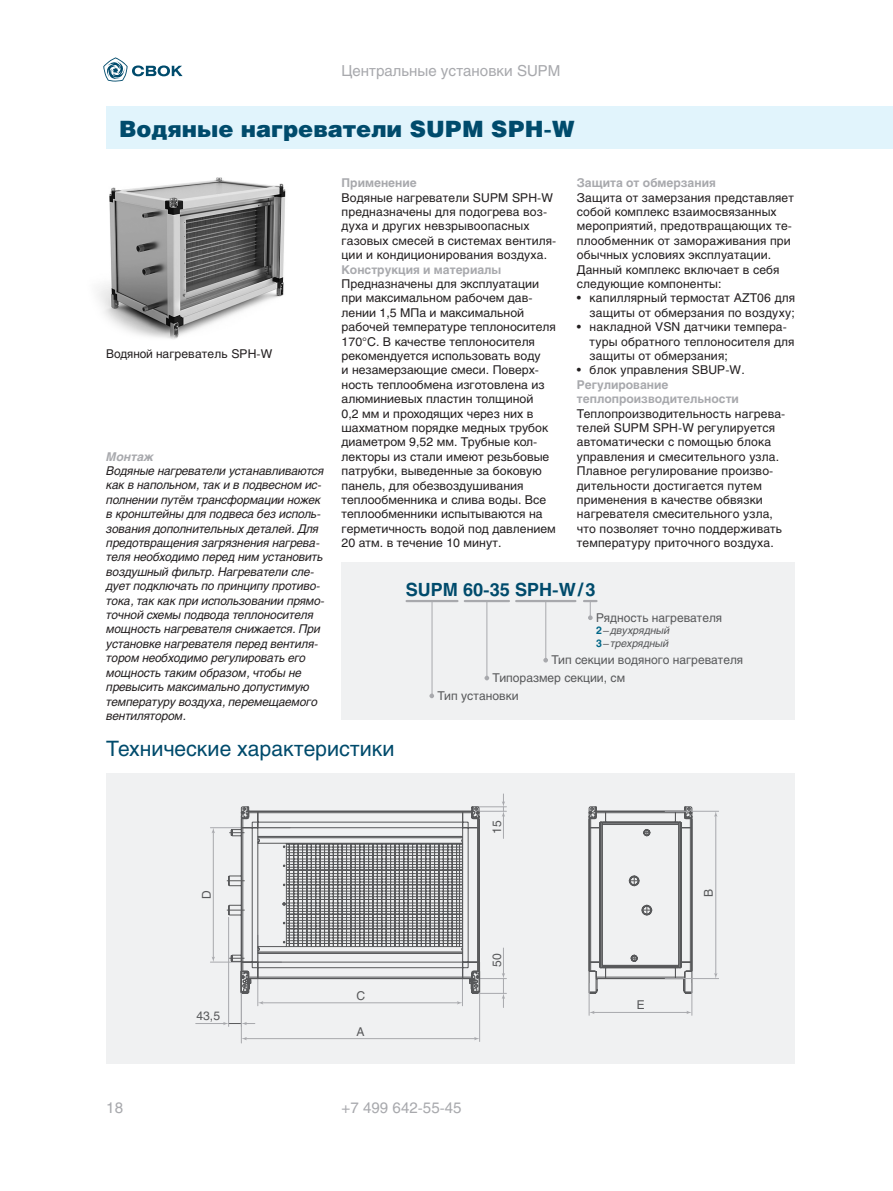
<style>
.page{position:relative;width:893px;height:1191px;background:#fff}
.page>*{position:absolute;margin:0;border:0;box-sizing:border-box;transform-origin:0 0}
.t1{font:22.5px "Helios Black C";color:#004b6c}
.t2{font:21px "Helios C";color:#004b6c}
.t3{font:700 18px "Helios C";color:#004b6c}
.t4{font:15px "Helios C";color:#a8a9ad}
.t5{font:12px/14.4px "Helios C";letter-spacing:.01em;color:#231f20}
.t6{font:italic 12px/14.4px "Helios C";letter-spacing:-.01em;color:#231f20}
.t7{font:12px "Helios C";color:#57585a}
.t8{font:700 12px/14.4px "Helios C";color:#a8a9ad}
.t9{font:italic 700 12px "Helios C";color:#a8a9ad}
.t10{font:italic 10.5px/12.6px "Helios C";color:#57585a}
.s1{font-weight:700;font-style:normal;color:#006687}
</style>
<div class="page">
<svg style="left:103px;top:57px;width:80px;height:25px"></svg>
<div style="left:106px;top:106px;width:787px;height:43px;background:#e1f4fc"></div>
<div style="left:342px;top:562px;width:453px;height:158px;background:#f0f1f2"></div>
<img style="left:98px;top:177px;width:188px;height:162px">
<svg style="left:429px;top:693px;width:5px;height:5px"></svg>
<svg style="left:484px;top:675px;width:5px;height:5px"></svg>
<svg style="left:543px;top:658px;width:5px;height:4px"></svg>
<hr style="left:407px;top:600px;width:50px;height:2px;background:#a8a9ad">
<hr style="left:465px;top:600px;width:44px;height:2px;background:#a8a9ad">
<hr style="left:516px;top:600px;width:59px;height:2px;background:#a8a9ad">
<hr style="left:545px;top:600px;width:1px;height:61px;background:#a8a9ad">
<hr style="left:432px;top:601px;width:1px;height:95px;background:#a8a9ad">
<hr style="left:486px;top:601px;width:1px;height:75px;background:#a8a9ad">
<svg style="left:584px;top:600px;width:12px;height:20px"></svg>
<div style="left:106px;top:773px;width:689px;height:291px;background:#f0f1f2"></div>
<svg style="left:196px;top:1021px;width:59px;height:4px"></svg>
<hr style="left:228px;top:917px;width:1px;height:109px;background:#a8a9ad">
<hr style="left:261px;top:1002px;width:198px;height:1px;background:#a8a9ad">
<hr style="left:462px;top:936px;width:1px;height:69px;background:#a8a9ad">
<hr style="left:258px;top:935px;width:1px;height:70px;background:#a8a9ad">
<hr style="left:245px;top:1038px;width:231px;height:1px;background:#a8a9ad">
<hr style="left:479px;top:962px;width:1px;height:79px;background:#a8a9ad">
<hr style="left:241px;top:910px;width:1px;height:133px;background:#a8a9ad">
<svg style="left:502px;top:794px;width:3px;height:12px"></svg>
<svg style="left:502px;top:994px;width:3px;height:13px"></svg>
<hr style="left:476px;top:993px;width:30px;height:1px;background:#a8a9ad">
<hr style="left:213px;top:831px;width:1px;height:127px;background:#a8a9ad">
<svg style="left:212px;top:956px;width:3px;height:6px"></svg>
<hr style="left:210px;top:827px;width:80px;height:1px;background:#a8a9ad">
<hr style="left:210px;top:962px;width:71px;height:1px;background:#a8a9ad">
<svg style="left:228px;top:806px;width:464px;height:187px"></svg>
<hr style="left:593px;top:1012px;width:95px;height:1px;background:#a8a9ad">
<svg style="left:686px;top:1010px;width:6px;height:4px"></svg>
<hr style="left:692px;top:983px;width:1px;height:32px;background:#a8a9ad">
<hr style="left:589px;top:983px;width:1px;height:32px;background:#a8a9ad">
<hr style="left:715px;top:815px;width:1px;height:160px;background:#a8a9ad">
<hr style="left:665px;top:811px;width:54px;height:1px;background:#a8a9ad">
<hr style="left:665px;top:978px;width:54px;height:1px;background:#a8a9ad">
<svg style="left:589px;top:807px;width:5px;height:7px"></svg>
<svg style="left:687px;top:807px;width:5px;height:7px"></svg>
<svg style="left:643px;top:829px;width:7px;height:7px"></svg>
<svg style="left:629px;top:875px;width:11px;height:11px"></svg>
<svg style="left:641px;top:904px;width:11px;height:11px"></svg>
<svg style="left:631px;top:954px;width:7px;height:8px"></svg>
<p class="t4" style="left:342px;top:62px;width:220px">Центральные установки SUPM</p>
<h1 class="t1" style="left:119px;top:115px;width:457px">Водяные нагреватели SUPM SPH-W</h1>
<p class="t8" style="left:342px;top:176px;width:77px">Применение</p>
<p class="t5" style="left:342px;top:190px;width:216px">Водяные нагреватели SUPM SPH-W предназначены для подогрева воз&shy;духа и других невзрывоопасных газовых смесей в системах вентиля&shy;ции и кондиционирования воздуха.</p>
<p class="t8" style="left:342px;top:262px;width:161px">Конструкция и материалы</p>
<p class="t5" style="left:342px;top:276px;width:216px">Предназначены для эксплуатации при максимальном рабочем дав&shy;лении 1,5 МПа и максимальной рабочей температуре теплоносителя<br>170°C. В качестве теплоносителя рекомендуется использовать воду<br>и незамерзающие смеси. Поверх&shy;ность теплообмена изготовлена из алюминиевых пластин толщиной<br>0,2 мм и проходящих через них в шахматном порядке медных трубок диаметром 9,52 мм. Трубные кол&shy;лекторы из стали имеют резьбовые патрубки, выведенные за боковую панель, для обезвоздушивания теплообменника и слива воды. Все теплообменники испытываются на герметичность водой под давлением<br>20 атм. в течение 10 минут.</p>
<p class="t8" style="left:577px;top:176px;width:140px">Защита от обмерзания</p>
<p class="t5" style="left:577px;top:190px;width:218px">Защита от замерзания представляет собой комплекс взаимосвязанных мероприятий, предотвращающих те&shy;плообменник от замораживания при обычных условиях эксплуатации.<br>Данный комплекс включает в себя следующие компоненты:</p>
<p class="t5" style="left:577px;top:291px;width:220px;text-align:right">• капиллярный термостат AZT06 для защиты от обмерзания по воздуху;</p>
<p class="t5" style="left:590px;top:319px;width:206px;text-indent:-13px">• накладной VSN датчики темпера&shy;туры обратного теплоносителя для защиты от обмерзания;</p>
<p class="t5" style="left:577px;top:363px;width:169px">• блок управления SBUP-W.</p>
<p class="t8" style="left:577px;top:377px;width:164px">Регулирование теплопроизводительности</p>
<p class="t5" style="left:577px;top:406px;width:210px">Теплопроизводительность нагрева&shy;телей SUPM SPH-W регулируется автоматически с помощью блока управления и смесительного узла.<br>Плавное регулирование произво&shy;дительности достигается путем применения в качестве обвязки нагревателя смесительного узла, что позволяет точно поддерживать температуру приточного воздуха.</p>
<p class="t5" style="left:106px;top:346px;width:168px">Водяной нагреватель SPH-W</p>
<p class="t9" style="left:106px;top:449px;width:49px">Монтаж</p>
<p class="t6" style="left:106px;top:463px;width:220px">Водяные нагреватели устанавливаются как в напольном, так и в подвесном ис&shy;полнении путём трансформации ножек в кронштейны для подвеса без исполь&shy;зования дополнительных деталей. Для предотвращения загрязнения нагрева&shy;теля необходимо перед ним установить воздушный фильтр. Нагреватели сле&shy;дует подключать по принципу противо&shy;тока, так как при использовании прямо&shy;точной схемы подвода теплоносителя мощность нагревателя снижается. При установке нагревателя перед вентиля&shy;тором необходимо регулировать его мощность таким образом, чтобы не превысить максимально допустимую температуру воздуха, перемещаемого вентилятором.</p>
<h3 class="t3" style="left:406px;top:579px;width:191px">SUPM 60-35 SPH-W/3</h3>
<p class="t7" style="left:596px;top:610px;width:128px">Рядность нагревателя</p>
<p class="t10" style="left:596px;top:624px;width:75px"><span class="s1">2</span>–двухрядный<br><span class="s1">3</span>–трехрядный</p>
<p class="t7" style="left:551px;top:652px;width:193px">Тип секции водяного нагревателя</p>
<p class="t7" style="left:493px;top:670px;width:134px">Типоразмер секции, см</p>
<p class="t7" style="left:437px;top:688px;width:83px">Тип установки</p>
<h2 class="t2" style="left:106px;top:736px;width:290px">Технические характеристики</h2>
<p class="t7" style="left:490px;top:833px;width:15px;rotate:-90deg">15</p>
<p class="t7" style="left:200px;top:898px;width:10px;rotate:-90deg">D</p>
<p class="t7" style="left:702px;top:897px;width:10px;rotate:-90deg">B</p>
<p class="t4" style="left:106px;top:1099px;width:18px">18</p>
<p class="t7" style="left:196px;top:1008px;width:25px">43,5</p>
<p class="t7" style="left:356px;top:988px;width:10px">С</p>
<p class="t7" style="left:356px;top:1024px;width:10px">A</p>
<p class="t4" style="left:342px;top:1099px;width:122px">+7 499 642-55-45</p>
<p class="t7" style="left:490px;top:967px;width:15px;rotate:-90deg">50</p>
<p class="t7" style="left:637px;top:997px;width:9px">E</p>
</div>
